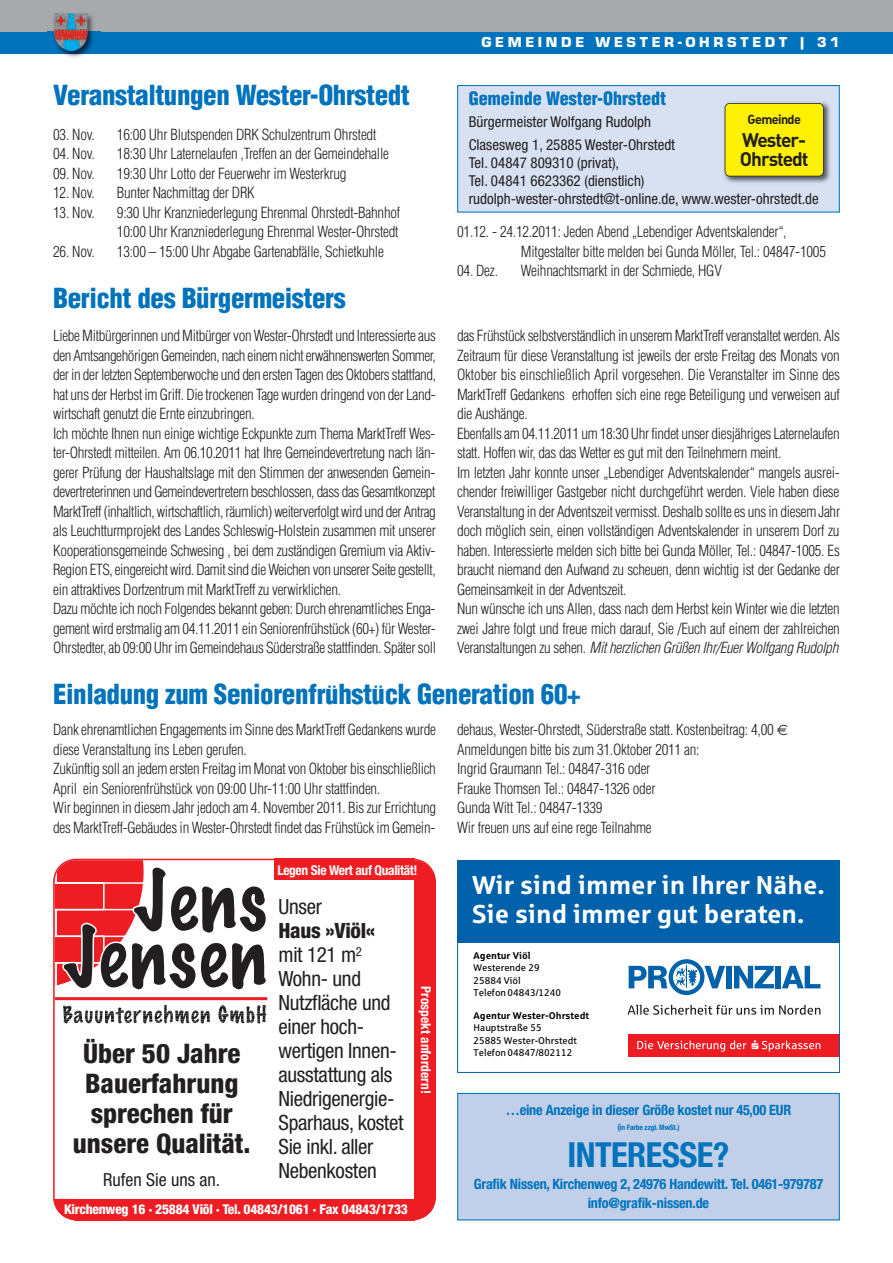
<style>
.page{position:relative;width:893px;height:1263px;background:#fff}
.page>*{position:absolute;margin:0;border:0;box-sizing:border-box;transform-origin:0 0}
.t1{font:700 condensed 34.5px "Helvetica Neue";letter-spacing:-.015em;color:#0073bc}
.t2{font:900 condensed 27px "Helvetica";letter-spacing:-.015em;color:#0073bc}
.t3{font:800 condensed 27px/30px "Helvetica Neue";color:#231f20;text-align:center}
.t4{font:700 25.8px/28.5px "Sparkasse Rg";color:#fff}
.t5{font:condensed 21px/24px "Helvetica Neue";letter-spacing:-.015em;color:#231f20}
.t6{font:19.5px/19.5px "DIN Bold Alternate";letter-spacing:-.05em;color:#231f20}
.t7{font:900 condensed 18px "Helvetica";color:#0073bc}
.t8{font:condensed 18px "Helvetica Neue";color:#231f20}
.t9{font:300 condensed 15px/19.5px "Helvetica";letter-spacing:-.02em;color:#231f20}
.t10{font:condensed 15px/18px "Helvetica Neue";color:#231f20}
.t11{font:15px "Eurostile T Blac";letter-spacing:.25em;color:#fff}
.t12{font:700 condensed 14.25px/18.8px "Helvetica Neue";letter-spacing:-.015em;color:#0073bc;text-align:center}
.t13{font:800 condensed 13.5px "Helvetica Neue";letter-spacing:-.015em;color:#fff}
.t14{font:700 condensed 13.5px "Helvetica Neue";letter-spacing:-.025em;color:#fff}
.t15{font:700 condensed 13.5px "Helvetica Neue";color:#fff}
.t16{font:12.9px "DIN Bold Alternate";letter-spacing:-.05em;color:#231f20}
.t17{font:9.75px/12.6px "Sparkasse Rg";color:#000}
.t18{font:700 9.75px "Sparkasse Rg";color:#000}
.t19{font:700 condensed 7.5px "Helvetica Neue";letter-spacing:-.015em;color:#0073bc}
.s1{font-style:italic}
.s2{font-family:"Koz Min Pr 6 N";font-weight:500;font-stretch:normal}
.s3{font-weight:800}
.s4{font-size:9px}
</style>
<div class="page">
<div style="left:458px;top:86px;width:381px;height:126px;background:#d8e1f2"></div>
<div style="left:457px;top:85px;width:383px;height:128px;border:1px solid #0073bc"></div>
<img style="left:724px;top:102px;width:106px;height:81px">
<div style="left:725px;top:103px;width:98px;height:73px;background:#fff101;border-radius:5px"></div>
<div style="left:725px;top:103px;width:99px;height:73px;border:2px solid #231f20;border-radius:5px"></div>
<div style="left:0;top:0;width:893px;height:43px;background:#a8a9ad"></div>
<div style="left:0;top:32px;width:893px;height:21px;background:#0073bc"></div>
<img style="left:48px;top:15px;width:52px;height:43px">
<img style="left:54px;top:13px;width:34px;height:38px">
<svg style="left:53px;top:859px;width:383px;height:344px"></svg>
<div style="left:274px;top:859px;width:141px;height:21px;background:#ee1d23"></div>
<div style="left:74px;top:1199px;width:341px;height:21px;background:#ee1d23"></div>
<div style="left:415px;top:880px;width:21px;height:319px;background:#ee1d23"></div>
<svg style="left:54px;top:1199px;width:20px;height:21px"></svg>
<svg style="left:415px;top:1199px;width:20px;height:21px"></svg>
<svg style="left:415px;top:860px;width:21px;height:20px"></svg>
<div style="left:458px;top:860px;width:382px;height:82px;background:#0161aa"></div>
<div style="left:775px;top:966px;width:6px;height:22px;background:#0161aa"></div>
<div style="left:726px;top:966px;width:5px;height:22px;background:#0161aa"></div>
<svg style="left:734px;top:966px;width:40px;height:22px"></svg>
<svg style="left:782px;top:966px;width:38px;height:22px"></svg>
<svg style="left:629px;top:959px;width:96px;height:36px"></svg>
<svg style="left:628px;top:1005px;width:192px;height:10px"></svg>
<div style="left:629px;top:1034px;width:211px;height:23px;background:#ee1d23"></div>
<svg style="left:637px;top:1040px;width:109px;height:11px"></svg>
<svg style="left:752px;top:1040px;width:68px;height:11px"></svg>
<div style="left:458px;top:860px;width:382px;height:212px;border:1px solid #0161aa"></div>
<div style="left:458px;top:1094px;width:381px;height:125px;background:#c1cfe9"></div>
<div style="left:457px;top:1093px;width:383px;height:127px;border:1px solid #0073bc"></div>
<h2 class="t2" style="left:53px;top:80px;width:358px">Veranstaltungen Wester-Ohrstedt</h2>
<p class="t9" style="left:53px;top:125px;width:43px">03. Nov.</p>
<p class="t9" style="left:117px;top:125px;width:261px">16:00 Uhr Blutspenden DRK Schulzentrum Ohrstedt</p>
<p class="t9" style="left:53px;top:144px;width:43px">04. Nov.</p>
<p class="t9" style="left:117px;top:144px;width:273px">18:30 Uhr Laternelaufen ,Treffen an der Gemeindehalle</p>
<p class="t9" style="left:53px;top:164px;width:43px">09. Nov.</p>
<p class="t9" style="left:117px;top:164px;width:231px">19:30 Uhr Lotto der Feuerwehr im Westerkrug</p>
<p class="t9" style="left:53px;top:183px;width:43px">12. Nov.</p>
<p class="t9" style="left:117px;top:183px;width:139px">Bunter Nachmittag der DRK</p>
<p class="t9" style="left:53px;top:203px;width:43px">13. Nov.</p>
<p class="t9" style="left:117px;top:203px;width:285px">9:30 Uhr Kranzniederlegung Ehrenmal Ohrstedt-Bahnhof<br>10:00 Uhr Kranzniederlegung Ehrenmal Wester-Ohrstedt</p>
<p class="t9" style="left:53px;top:242px;width:43px">26. Nov.</p>
<p class="t9" style="left:117px;top:242px;width:268px">13:00 – 15:00 Uhr Abgabe Gartenabfälle, Schietkuhle</p>
<h2 class="t2" style="left:53px;top:282px;width:294px">Bericht des Bürgermeisters</h2>
<p class="t11" style="left:481px;top:33px;width:360px">GEMEINDE WESTER-OHRSTEDT | 31</p>
<p class="t7" style="left:469px;top:88px;width:199px">Gemeinde Wester-Ohrstedt</p>
<p class="t10" style="left:469px;top:112px;width:208px;line-height:22.5px">Bürgermeister Wolfgang Rudolph<br>Clasesweg 1, 25885 Wester-Ohrstedt</p>
<p class="t10" style="left:469px;top:155px;width:352px">Tel. 04847 809310 (privat),<br>Tel. 04841 6623362 (dienstlich) rudolph-wester-ohrstedt@t-online.de, www.wester-ohrstedt.de</p>
<p class="t16" style="left:748px;top:112px;width:55px">Gemeinde</p>
<h3 class="t6" style="left:740px;top:130px;width:70px">Wester-<br>Ohrstedt</h3>
<p class="t9" style="left:521px;top:222px;width:307px;text-indent:-64px">01.12. - 24.12.2011: Jeden Abend „Lebendiger Adventskalender“,<br>Mitgestalter bitte melden bei Gunda Möller, Tel.: 04847-1005</p>
<p class="t9" style="left:457px;top:261px;width:42px">04. Dez.</p>
<p class="t9" style="left:521px;top:261px;width:202px">Weihnachtsmarkt in der Schmiede, HGV</p>
<p class="t9" style="left:53px;top:326px;width:384px">Liebe Mitbürgerinnen und Mitbürger von Wester-Ohrstedt und Interessierte aus den Amtsangehörigen Gemeinden, nach einem nicht erwähnenswerten Sommer, der in der letzten Septemberwoche und den ersten Tagen des Oktobers stattfand, hat uns der Herbst im Griff. Die trockenen Tage wurden dringend von der Land&shy;wirtschaft genutzt die Ernte einzubringen.<br>Ich möchte Ihnen nun einige wichtige Eckpunkte zum Thema MarktTreff Wes&shy;ter-Ohrstedt mitteilen. Am 06.10.2011 hat Ihre Gemeindevertretung nach län&shy;gerer Prüfung der Haushaltslage mit den Stimmen der anwesenden Gemein&shy;devertreterinnen und Gemeindevertretern beschlossen, dass das Gesamtkonzept MarktTreff (inhaltlich, wirtschaftlich, räumlich) weiterverfolgt wird und der Antrag als Leuchtturmprojekt des Landes Schleswig-Holstein zusammen mit unserer Kooperationsgemeinde Schwesing , bei dem zuständigen Gremium via Aktiv-Region ETS, eingereicht wird. Damit sind die Weichen von unserer Seite gestellt, ein attraktives Dorfzentrum mit MarktTreff zu verwirklichen.<br>Dazu möchte ich noch Folgendes bekannt geben: Durch ehrenamtliches Enga&shy;gement wird erstmalig am 04.11.2011 ein Seniorenfrühstück (60+) für Wester-Ohrstedter, ab 09:00 Uhr im Gemeindehaus Süderstraße stattfinden. Später soll</p>
<p class="t9" style="left:457px;top:326px;width:385px">das Frühstück selbstverständlich in unserem MarktTreff veranstaltet werden. Als Zeitraum für diese Veranstaltung ist jeweils der erste Freitag des Monats von Oktober bis einschließlich April vorgesehen. Die Veranstalter im Sinne des MarktTreff Gedankens erhoffen sich eine rege Beteiligung und verweisen auf die Aushänge.<br>Ebenfalls am 04.11.2011 um 18:30 Uhr findet unser diesjähriges Laternelaufen statt. Hoffen wir, das das Wetter es gut mit den Teilnehmern meint.<br>Im letzten Jahr konnte unser „Lebendiger Adventskalender“ mangels ausrei&shy;chender freiwilliger Gastgeber nicht durchgeführt werden. Viele haben diese Veranstaltung in der Adventszeit vermisst. Deshalb sollte es uns in diesem Jahr doch möglich sein, einen vollständigen Adventskalender in unserem Dorf zu haben. Interessierte melden sich bitte bei Gunda Möller, Tel.: 04847-1005. Es braucht niemand den Aufwand zu scheuen, denn wichtig ist der Gedanke der Gemeinsamkeit in der Adventszeit.<br>Nun wünsche ich uns Allen, dass nach dem Herbst kein Winter wie die letzten zwei Jahre folgt und freue mich darauf, Sie /Euch auf einem der zahlreichen Veranstaltungen zu sehen. <span class="s1">Mit herzlichen Grüßen Ihr/Euer Wolfgang Rudolph</span></p>
<h2 class="t2" style="left:53px;top:679px;width:529px">Einladung zum Seniorenfru<span class="s2">̈</span>hstu<span class="s2">̈</span>ck Generation 60+</h2>
<p class="t9" style="left:53px;top:720px;width:385px">Dank ehrenamtlichen Engagements im Sinne des MarktTreff Gedankens wurde diese Veranstaltung ins Leben gerufen.<br>Zukünftig soll an jedem ersten Freitag im Monat von Oktober bis einschließlich April ein Seniorenfrühstück von 09:00 Uhr-11:00 Uhr stattfinden.<br>Wir beginnen in diesem Jahr jedoch am 4. November 2011. Bis zur Errichtung des MarktTreff-Gebäudes in Wester-Ohrstedt findet das Frühstück im Gemein-</p>
<p class="t9" style="left:457px;top:720px;width:318px">dehaus, Wester-Ohrstedt, Süderstraße statt. Kostenbeitrag: 4,00<br>Anmeldungen bitte bis zum 31.Oktober 2011 an:<br>Ingrid Graumann Tel.: 04847-316 oder<br>Frauke Thomsen Tel.: 04847-1326 oder<br>Gunda Witt Tel.: 04847-1339<br>Wir freuen uns auf eine rege Teilnahme</p>
<h2 class="t3" style="left:73px;top:1040px;width:179px">Über 50 Jahre<br>Bauerfahrung sprechen für unsere Qualität.</h2>
<p class="t8" style="left:103px;top:1173px;width:118px">Rufen Sie uns an.</p>
<p class="t14" style="left:277px;top:865px;width:142px">Legen Sie Wert auf Qualität!</p>
<h3 class="t5" style="left:278px;top:896px;width:45px">Unser</h3>
<h3 class="t5" style="left:278px;top:920px;width:126px"><span class="s3">Haus »Viöl« </span>mit 121 m<sup>2<br></sup>Wohn- und<br>Nutzfläche und einer hoch - wertigen Innen - ausstattung als<br>Niedrigenergie-<br>Sparhaus, kostet<br>Sie inkl. aller<br>Nebenkosten</h3>
<p class="t15" style="left:431px;top:986px;width:109px;rotate:90deg">Prospekt anfordern!</p>
<p class="t13" style="left:64px;top:1204px;width:345px">Kirchenweg 16 · 25884 Viöl · Tel. 04843/1061 · Fax 04843/1733</p>
<h3 class="t4" style="left:472px;top:874px;width:354px">Wir sind immer in Ihrer Nähe.<br>Sie sind immer gut beraten.</h3>
<p class="t18" style="left:474px;top:952px;width:59px">Agentur Viöl</p>
<p class="t17" style="left:474px;top:962px;width:89px">Westerende 29<br>25884 Viöl<br>Telefon 04843/1240</p>
<p class="t18" style="left:474px;top:1012px;width:117px">Agentur Wester-Ohrstedt</p>
<p class="t17" style="left:474px;top:1023px;width:105px">Hauptstraße 55<br>25885 Wester-Ohrstedt<br>Telefon 04847/802112</p>
<p class="t12" style="left:506px;top:1102px;width:287px">…eine Anzeige in dieser Größe kostet nur 45,00 EUR</p>
<p class="t19" style="left:617px;top:1125px;width:64px"><span class="s4">(</span>in Farbe zzgl. MwSt.)</p>
<h1 class="t1" style="left:568px;top:1142px;width:163px">INTERESSE?</h1>
<p class="t12" style="left:474px;top:1176px;width:351px">Grafik Nissen, Kirchenweg 2, 24976 Handewitt. Tel. 0461-979787 info@grafik-nissen.de</p>
</div>
